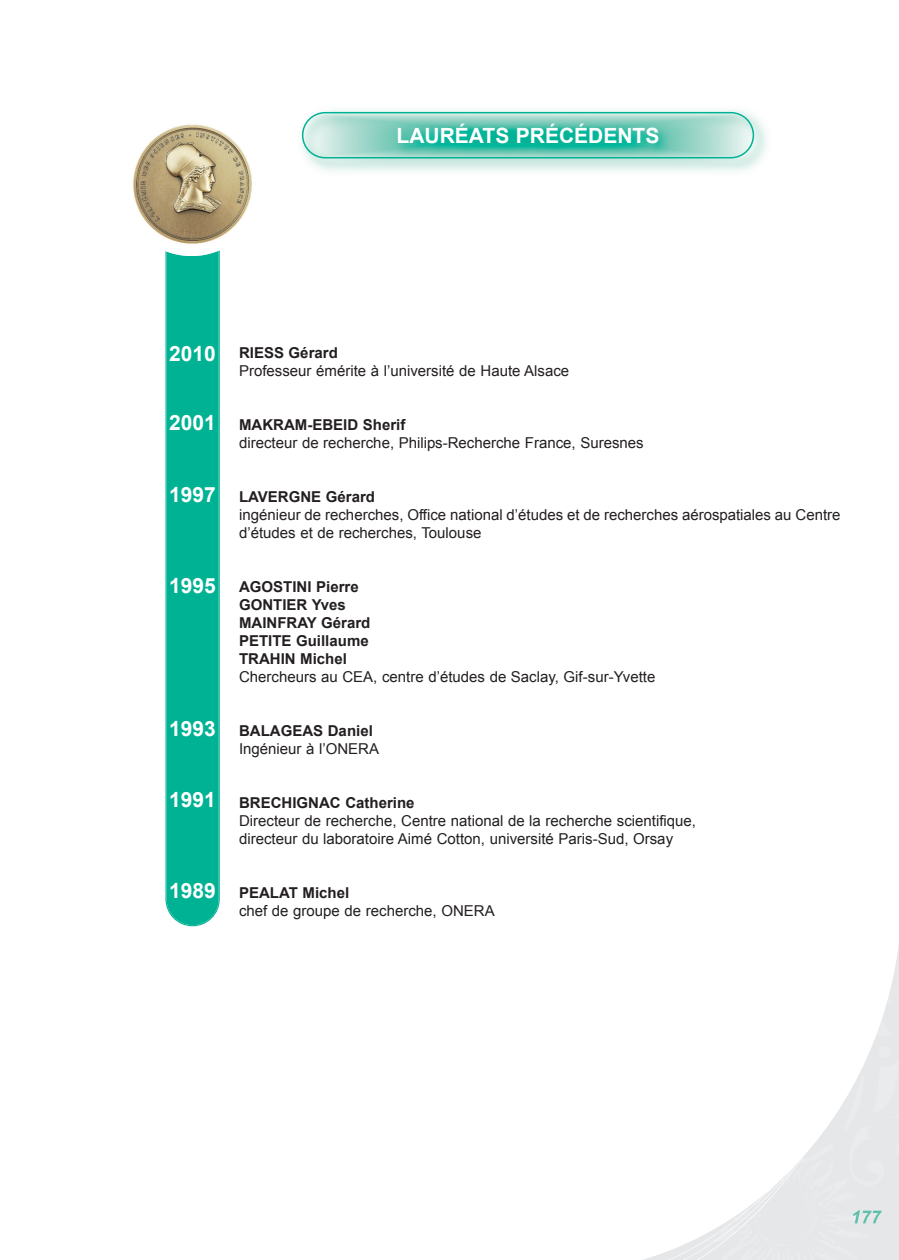
<style>
.page{position:relative;width:899px;height:1260px;background:#fff}
.page>*{position:absolute;margin:0;border:0;box-sizing:border-box;transform-origin:0 0}
.t1{font:700 21px "Arial";color:#fff}
.t2{font:15px/18px "Arial";color:#231f20}
.t3{font:700 15px/18px "Arial";color:#231f20}
</style>
<div class="page">
<img style="left:301px;top:110px;width:466px;height:61px">
<svg style="left:302px;top:112px;width:452px;height:46px;background:#73cdbc"></svg>
<svg style="left:165px;top:250px;width:55px;height:676px;background:#07b497"></svg>
<img style="left:120px;top:112px;width:143px;height:144px;border-radius:50%">
<svg style="left:872px;top:945px;width:27px;height:100px"></svg>
<svg style="left:875px;top:1020px;width:18px;height:18px"></svg>
<svg style="left:887px;top:995px;width:6px;height:12px"></svg>
<svg style="left:643px;top:1045px;width:256px;height:215px"></svg>
<h1 class="t1" style="left:396px;top:124px;width:264px">LAURÉATS PRÉCÉDENTS</h1>
<h1 class="t1" style="left:169px;top:341px;width:48px">2010</h1>
<p class="t3" style="left:239px;top:344px;width:100px">RIESS GÉRARD</p>
<p class="t2" style="left:239px;top:362px;width:332px">Professeur émérite à l’université de Haute Alsace</p>
<h1 class="t1" style="left:169px;top:411px;width:48px">2001</h1>
<p class="t3" style="left:239px;top:416px;width:168px">MAKRAM-EBEID SHERIF</p>
<p class="t2" style="left:239px;top:434px;width:406px">directeur de recherche, Philips-Recherche France, Suresnes</p>
<h1 class="t1" style="left:169px;top:483px;width:48px">1997</h1>
<p class="t3" style="left:239px;top:488px;width:138px">LAVERGNE GÉRARD</p>
<p class="t2" style="left:239px;top:506px;width:603px">ingénieur de recherches, Office national d’études et de recherches aérospatiales au Centre d’études et de recherches, Toulouse</p>
<h1 class="t1" style="left:169px;top:573px;width:48px">1995</h1>
<h1 class="t1" style="left:169px;top:716px;width:48px">1993</h1>
<h1 class="t1" style="left:169px;top:788px;width:48px">1991</h1>
<p class="t3" style="left:239px;top:578px;width:133px">AGOSTINI PIERRE<br>GONTIER YVES<br>MAINFRAY GÉRARD<br>PETITE GUILLAUME<br>TRAHIN MICHEL</p>
<p class="t2" style="left:239px;top:668px;width:418px">Chercheurs au CEA, centre d’études de Saclay, Gif-sur-Yvette</p>
<p class="t3" style="left:239px;top:722px;width:135px">BALAGEAS DANIEL</p>
<p class="t2" style="left:239px;top:740px;width:142px">Ingénieur à l’ONERA</p>
<p class="t3" style="left:239px;top:794px;width:177px">BRECHIGNAC CATHERINE</p>
<p class="t2" style="left:239px;top:812px;width:458px">Directeur de recherche, Centre national de la recherche scientifique, directeur du laboratoire Aimé Cotton, université Paris-Sud, Orsay</p>
<h1 class="t1" style="left:169px;top:879px;width:48px">1989</h1>
<p class="t3" style="left:239px;top:884px;width:112px">PEALAT MICHEL</p>
<p class="t2" style="left:239px;top:902px;width:257px">chef de groupe de recherche, ONERA</p>
</div>
